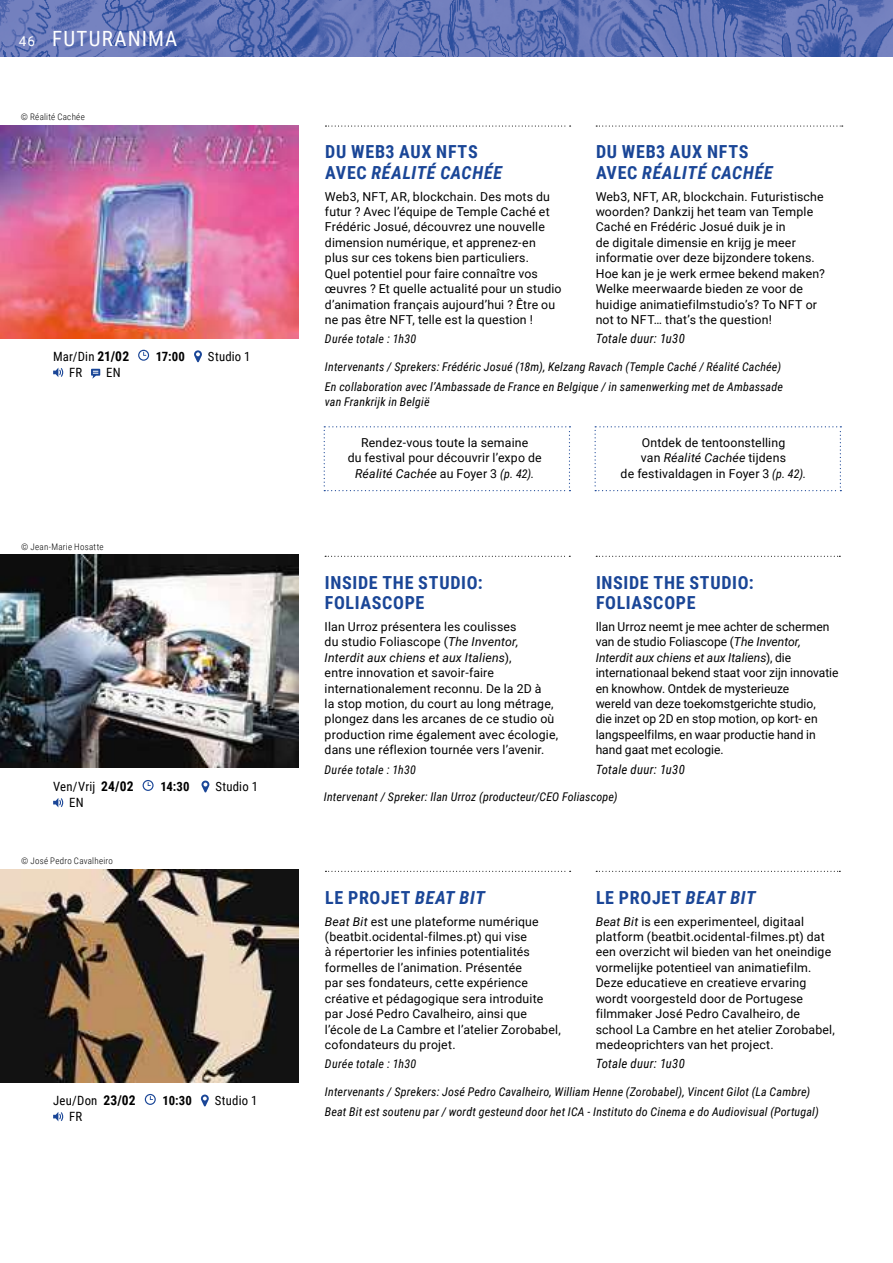
<style>
.page{position:relative;width:893px;height:1263px;background:#fff}
.page>*{position:absolute;margin:0;border:0;box-sizing:border-box;transform-origin:0 0}
.t1{font:21px "Roboto Condensed";letter-spacing:.055em;color:#fff}
.t2{font:700 18px/20.2px "Roboto Condensed";letter-spacing:.04em;color:#1a4697}
.t3{font:12.75px "Roboto Condensed";letter-spacing:.015em;color:#000}
.t4{font:italic 12.75px "Roboto Condensed";letter-spacing:.02em;color:#000}
.t5{font:700 12.75px "Roboto Condensed";letter-spacing:-.005em;color:#000}
.t6{font:12.3px/15.5px "Roboto";letter-spacing:.015em;color:#000}
.t7{font:italic 12px/19.6px "Roboto Condensed";letter-spacing:.015em;color:#000}
.t8{font:300 9px "Roboto Condensed";letter-spacing:.03em;color:#000}
.s1{font-family:"Roboto";font-size:13.5px}
.s2{font-weight:700;font-size:13.5px}
.s3{font-style:italic}
.s4{font-family:"Roboto Condensed";font-style:italic;font-size:12px}
</style>
<div class="page">
<img style="left:0;top:125px;width:298px;height:213px">
<img style="left:0;top:555px;width:298px;height:212px">
<img style="left:0;top:870px;width:298px;height:212px">
<svg style="left:596px;top:126px;width:247px;height:1px"></svg>
<svg style="left:596px;top:556px;width:244px;height:1px"></svg>
<svg style="left:596px;top:871px;width:244px;height:1px"></svg>
<svg style="left:325px;top:126px;width:246px;height:1px"></svg>
<svg style="left:325px;top:556px;width:245px;height:1px"></svg>
<svg style="left:325px;top:871px;width:246px;height:1px"></svg>
<div style="left:138px;top:350px;width:11px;height:11px;border:1px solid #1a4697;border-radius:50%"></div>
<svg style="left:143px;top:352px;width:4px;height:4px"></svg>
<svg style="left:194px;top:350px;width:8px;height:12px"></svg>
<svg style="left:53px;top:368px;width:10px;height:9px"></svg>
<svg style="left:91px;top:369px;width:9px;height:10px"></svg>
<svg style="left:143px;top:780px;width:10px;height:10px"></svg>
<div style="left:143px;top:780px;width:11px;height:11px;border:1px solid #1a4697;border-radius:50%"></div>
<svg style="left:148px;top:782px;width:3px;height:4px"></svg>
<svg style="left:201px;top:780px;width:8px;height:12px"></svg>
<svg style="left:53px;top:798px;width:10px;height:9px"></svg>
<div style="left:145px;top:1094px;width:11px;height:11px;border:1px solid #1a4697;border-radius:50%"></div>
<svg style="left:201px;top:1094px;width:8px;height:12px"></svg>
<svg style="left:53px;top:1112px;width:10px;height:9px"></svg>
<svg style="left:324px;top:426px;width:246px;height:65px"></svg>
<svg style="left:594px;top:426px;width:247px;height:65px"></svg>
<svg style="left:0;top:0;width:893px;height:56px;background:#5f71b4"></svg>
<h1 class="t1" style="left:19px;top:23px;width:160px"><span class="s1">46</span> FUTURANIMA</h1>
<p class="t8" style="left:21px;top:111px;width:65px">© Réalité Cachée</p>
<p class="t3" style="left:53px;top:347px;width:78px">Mar/Din <span class="s2">21/02</span></p>
<p class="t5" style="left:156px;top:347px;width:31px">17:00</p>
<p class="t3" style="left:208px;top:347px;width:44px">Studio 1</p>
<p class="t3" style="left:69px;top:364px;width:15px">FR</p>
<p class="t3" style="left:106px;top:364px;width:16px">EN</p>
<p class="t8" style="left:21px;top:540px;width:84px">© Jean-Marie Hosatte</p>
<p class="t3" style="left:53px;top:777px;width:82px">Ven/Vrij <span class="s2">24/02</span></p>
<p class="t5" style="left:160px;top:777px;width:31px">14:30</p>
<p class="t3" style="left:215px;top:777px;width:44px">Studio 1</p>
<p class="t3" style="left:69px;top:794px;width:16px">EN</p>
<p class="t8" style="left:21px;top:854px;width:93px">© José Pedro Cavalheiro</p>
<p class="t3" style="left:53px;top:1091px;width:84px">Jeu/Don <span class="s2">23/02</span></p>
<p class="t5" style="left:163px;top:1091px;width:31px">10:30</p>
<p class="t3" style="left:215px;top:1091px;width:44px">Studio 1</p>
<p class="t3" style="left:69px;top:1108px;width:15px">FR</p>
<h2 class="t2" style="left:325px;top:141px;width:178px">DU WEB3 AUX NFTS<br>AVEC <span class="s3">RÉALITÉ CACHÉE</span></h2>
<p class="t6" style="left:325px;top:188px;width:238px">Web3, NFT, AR, blockchain. Des mots du futur ? Avec l’équipe de Temple Caché et Frédéric Josué, découvrez une nouvelle dimension numérique, et apprenez-en plus sur ces tokens bien particuliers.<br>Quel potentiel pour faire connaître vos œuvres ? Et quelle actualité pour un studio d’animation français aujourd’hui ? Être ou ne pas être NFT, telle est la question !</p>
<p class="t7" style="left:325px;top:329px;width:93px">Durée totale : 1h30</p>
<h2 class="t2" style="left:596px;top:141px;width:178px">DU WEB3 AUX NFTS<br>AVEC <span class="s3">RÉALITÉ CACHÉE</span></h2>
<p class="t6" style="left:596px;top:188px;width:231px">Web3, NFT, AR, blockchain. Futuristische woorden? Dankzij het team van Temple Caché en Frédéric Josué duik je in<br>de digitale dimensie en krijg je meer informatie over deze bijzondere tokens.<br>Hoe kan je je werk ermee bekend maken?<br>Welke meerwaarde bieden ze voor de huidige animatiefilmstudio’s? To NFT or not to NFT… that’s the question!</p>
<p class="t4" style="left:596px;top:330px;width:91px">Totale duur: 1u30</p>
<p class="t7" style="left:325px;top:357px;width:459px">Intervenants / Sprekers: Frédéric Josué (18m), Kelzang Ravach (Temple Caché / Réalité Cachée)<br>En collaboration avec l’Ambassade de France en Belgique / in samenwerking met de Ambassade</p>
<p class="t7" style="left:325px;top:392px;width:106px">van Frankrijk in België</p>
<p class="t6" style="left:348px;top:434px;width:196px;text-align:center">Rendez-vous toute la semaine<br>du festival pour découvrir l’expo de<br><span class="s3">Réalité Cachée</span> au Foyer 3 <span class="s4">(p. 42).</span></p>
<p class="t6" style="left:621px;top:434px;width:187px;text-align:center">Ontdek de tentoonstelling<br>van <span class="s3">Réalité Cachée</span> tijdens<br>de festivaldagen in Foyer 3 <span class="s4">(p. 42).</span></p>
<h2 class="t2" style="left:325px;top:571px;width:159px">INSIDE THE STUDIO:<br>FOLIASCOPE</h2>
<p class="t6" style="left:325px;top:618px;width:235px">Ilan Urroz présentera les coulisses<br>du studio Foliascope (<span class="s3">The Inventor, Interdit aux chiens et aux Italiens</span>),<br>entre innovation et savoir-faire internationalement reconnu. De la 2D à<br>la stop motion, du court au long métrage, plongez dans les arcanes de ce studio où production rime également avec écologie, dans une réflexion tournée vers l’avenir.</p>
<p class="t7" style="left:325px;top:759px;width:93px">Durée totale : 1h30</p>
<h2 class="t2" style="left:596px;top:571px;width:159px">INSIDE THE STUDIO:<br>FOLIASCOPE</h2>
<p class="t6" style="left:596px;top:618px;width:244px">Ilan Urroz neemt je mee achter de schermen van de studio Foliascope (<span class="s3">The Inventor, Interdit aux chiens et aux Italiens</span>), die internationaal bekend staat voor zijn innovatie en knowhow. Ontdek de mysterieuze<br>wereld van deze toekomstgerichte studio,<br>die inzet op 2D en stop motion, op kort- en langspeelfilms, en waar productie hand in hand gaat met ecologie.</p>
<p class="t4" style="left:596px;top:760px;width:91px">Totale duur: 1u30</p>
<p class="t7" style="left:324px;top:787px;width:295px">Intervenant / Spreker: Ilan Urroz (producteur/CEO Foliascope)</p>
<h2 class="t2" style="left:325px;top:886px;width:161px">LE PROJET <span class="s3">BEAT BIT</span></h2>
<p class="t6" style="left:325px;top:913px;width:237px"><span class="s3">Beat Bit</span> est une plateforme numérique (beatbit.ocidental-filmes.pt) qui vise<br>à répertorier les infinies potentialités formelles de l’animation. Présentée<br>par ses fondateurs, cette expérience créative et pédagogique sera introduite par José Pedro Cavalheiro, ainsi que l’école de La Cambre et l’atelier Zorobabel, cofondateurs du projet.</p>
<p class="t7" style="left:325px;top:1054px;width:93px">Durée totale : 1h30</p>
<h2 class="t2" style="left:596px;top:886px;width:161px">LE PROJET <span class="s3">BEAT BIT</span></h2>
<p class="t6" style="left:596px;top:913px;width:241px"><span class="s3">Beat Bit</span> is een experimenteel, digitaal platform (beatbit.ocidental-filmes.pt) dat een overzicht wil bieden van het oneindige vormelijke potentieel van animatiefilm.<br>Deze educatieve en creatieve ervaring wordt voorgesteld door de Portugese filmmaker José Pedro Cavalheiro, de school La Cambre en het atelier Zorobabel, medeoprichters van het project.</p>
<p class="t4" style="left:596px;top:1055px;width:91px">Totale duur: 1u30</p>
<p class="t7" style="left:325px;top:1081px;width:495px">Intervenants / Sprekers: José Pedro Cavalheiro, William Henne (Zorobabel), Vincent Gilot (La Cambre)<br>Beat Bit est soutenu par / wordt gesteund door het ICA - Instituto do Cinema e do Audiovisual (Portugal)</p>
</div>
